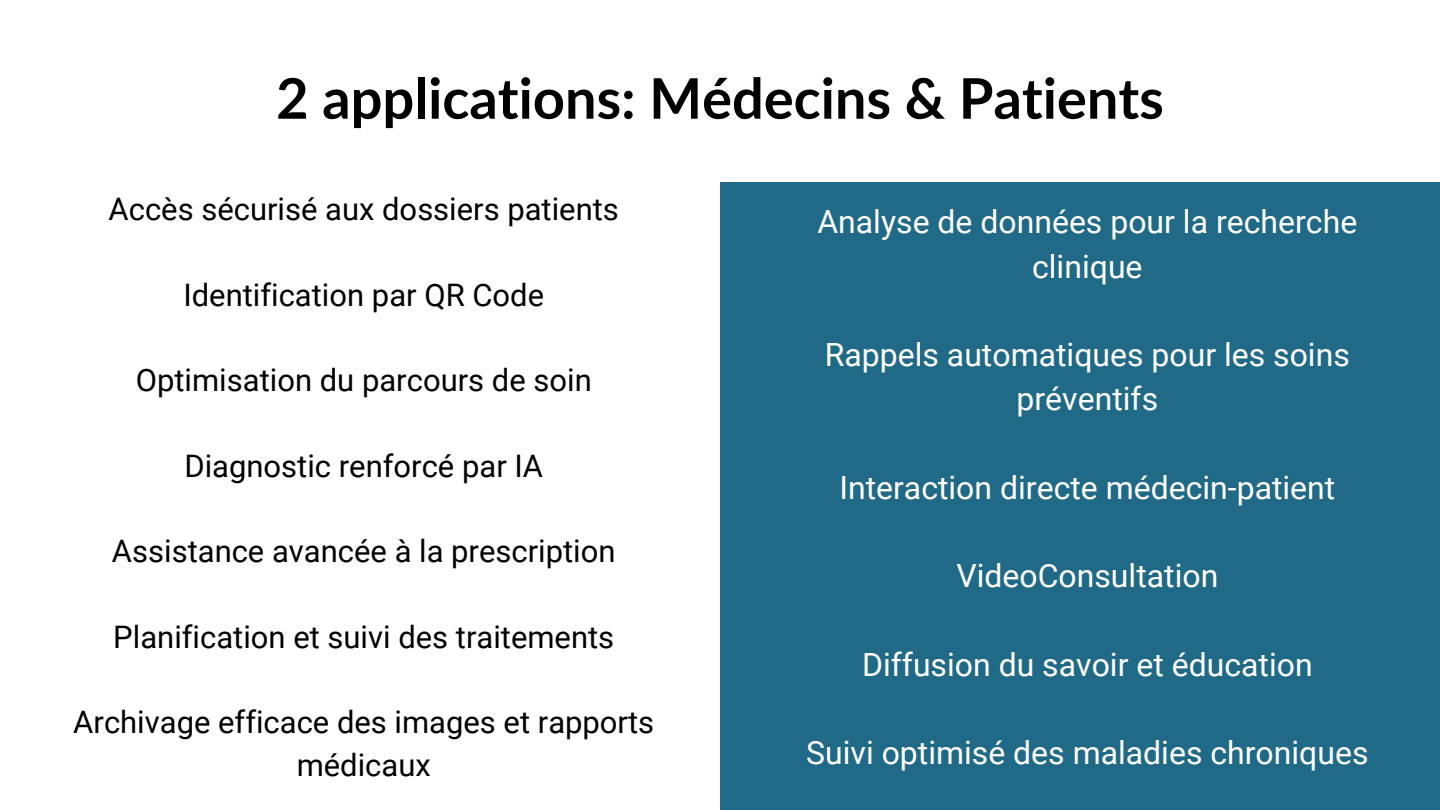
<style>
.page{position:relative;width:1440px;height:810px;background:#fff}
.page>*{position:absolute;margin:0;border:0;box-sizing:border-box;transform-origin:0 0}
.t1{font:700 56px "Lato";color:#000}
.t2{font:32px/44.2px "Roboto";color:#fff;text-align:center}
.t3{font:31px/42.8px "Roboto";color:#000;text-align:center}
</style>
<div class="page">
<div style="left:720px;top:182px;width:720px;height:628px;background:#206a87"></div>
<h1 class="t1" style="left:276px;top:63px;width:889px">2 applications: Médecins &amp; Patients</h1>
<p class="t3" style="left:109px;top:188px;width:512px">Accès sécurisé aux dossiers patients</p>
<p class="t3" style="left:183px;top:274px;width:362px">Identification par QR Code</p>
<p class="t3" style="left:136px;top:359px;width:457px">Optimisation du parcours de soin</p>
<p class="t3" style="left:184px;top:445px;width:360px">Diagnostic renforcé par IA</p>
<p class="t3" style="left:112px;top:530px;width:505px">Assistance avancée à la prescription</p>
<p class="t3" style="left:113px;top:616px;width:502px">Planification et suivi des traitements</p>
<p class="t3" style="left:73px;top:701px;width:582px">Archivage efficace des images et rapports médicaux</p>
<p class="t2" style="left:817px;top:200px;width:541px">Analyse de données pour la recherche clinique</p>
<p class="t2" style="left:825px;top:333px;width:527px">Rappels automatiques pour les soins préventifs</p>
<p class="t2" style="left:839px;top:466px;width:497px">Interaction directe médecin-patient</p>
<p class="t2" style="left:956px;top:554px;width:263px">VideoConsultation</p>
<p class="t2" style="left:862px;top:643px;width:452px">Diffusion du savoir et éducation</p>
<p class="t2" style="left:806px;top:731px;width:564px">Suivi optimisé des maladies chroniques</p>
</div>
